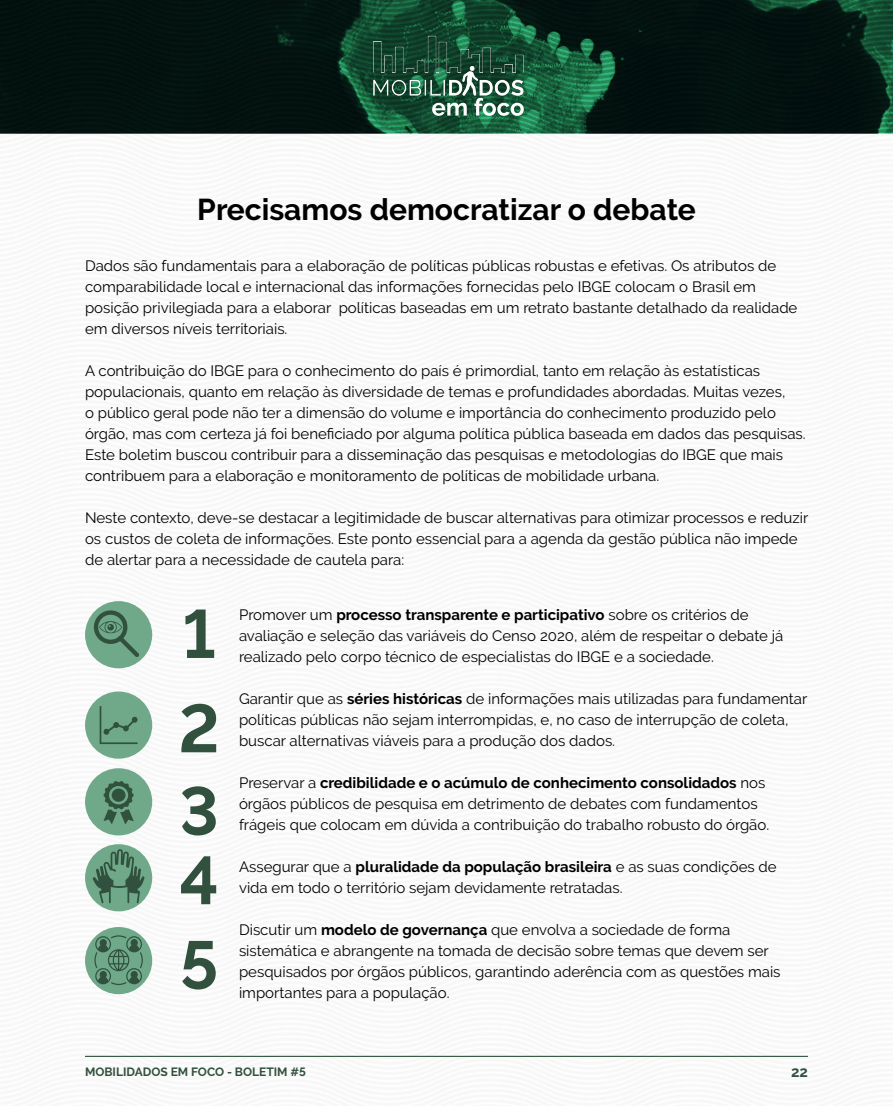
<style>
.page{position:relative;width:893px;height:1106px;background:#fff}
.page>*{position:absolute;margin:0;border:0;box-sizing:border-box;transform-origin:0 0}
.t1{font:700 67.5px/94.3px "Raleway";color:#31513e}
.t2{font:700 30px "Raleway";color:#000}
.t3{font:15px/21px "Raleway";color:#000}
.t4{font:700 15px "Raleway";color:#31513e}
.t5{font:700 12px "Raleway";color:#31513e}
.s1{font-weight:700}
</style>
<div class="page">
<img style="left:0;top:0;width:893px;height:1057px">
<hr style="left:85px;top:1055px;width:723px;height:1px;background:#31513e">
<img style="left:358px;top:18px;width:177px;height:91px">
<svg style="left:432px;top:103px;width:35px;height:13px"></svg>
<svg style="left:474px;top:98px;width:50px;height:18px"></svg>
<div style="left:85px;top:601px;width:67px;height:67px;background:#6fa989;border-radius:50%"></div>
<div style="left:85px;top:691px;width:67px;height:67px;background:#6fa989;border-radius:50%"></div>
<div style="left:85px;top:768px;width:67px;height:67px;background:#6fa989;border-radius:50%"></div>
<div style="left:85px;top:844px;width:67px;height:67px;background:#6fa989;border-radius:50%"></div>
<div style="left:85px;top:927px;width:67px;height:67px;background:#6fa989;border-radius:50%"></div>
<svg style="left:93px;top:849px;width:52px;height:54px"></svg>
<svg style="left:94px;top:610px;width:45px;height:47px"></svg>
<svg style="left:103px;top:781px;width:31px;height:43px"></svg>
<svg style="left:94px;top:935px;width:49px;height:50px"></svg>
<svg style="left:100px;top:706px;width:38px;height:38px"></svg>
<h2 class="t2" style="left:197px;top:192px;width:500px">Precisamos democratizar o debate</h2>
<p class="t3" style="left:85px;top:255px;width:714px">Dados são fundamentais para a elaboração de políticas públicas robustas e efetivas. Os atributos de comparabilidade local e internacional das informações fornecidas pelo IBGE colocam o Brasil em posição privilegiada para a elaborar políticas baseadas em um retrato bastante detalhado da realidade em diversos níveis territoriais.</p>
<p class="t3" style="left:85px;top:360px;width:722px">A contribuição do IBGE para o conhecimento do país é primordial, tanto em relação às estatísticas populacionais, quanto em relação às diversidade de temas e profundidades abordadas. Muitas vezes,<br>o público geral pode não ter a dimensão do volume e importância do conhecimento produzido pelo órgão, mas com certeza já foi beneficiado por alguma política pública baseada em dados das pesquisas.<br>Este boletim buscou contribuir para a disseminação das pesquisas e metodologias do IBGE que mais contribuem para a elaboração e monitoramento de políticas de mobilidade urbana.</p>
<p class="t3" style="left:85px;top:507px;width:725px">Neste contexto, deve-se destacar a legitimidade de buscar alternativas para otimizar processos e reduzir os custos de coleta de informações. Este ponto essencial para a agenda da gestão pública não impede de alertar para a necessidade de cautela para:</p>
<h1 class="t1" style="left:179px;top:587px;width:43px">1<br>2</h1>
<h1 class="t1" style="left:179px;top:776px;width:41px;line-height:69.3px">3<br>4</h1>
<h1 class="t1" style="left:180px;top:918px;width:40px">5</h1>
<p class="t3" style="left:239px;top:604px;width:546px">Promover um <span class="s1">processo transparente e participativo</span> sobre os critérios de avaliação e seleção das variáveis do Censo 2020, além de respeitar o debate já realizado pelo corpo técnico de especialistas do IBGE e a sociedade.</p>
<p class="t3" style="left:239px;top:688px;width:570px">Garantir que as <span class="s1">séries históricas</span> de informações mais utilizadas para fundamentar políticas públicas não sejam interrompidas, e, no caso de interrupção de coleta, buscar alternativas viáveis para a produção dos dados.</p>
<p class="t3" style="left:239px;top:772px;width:532px">Preservar a <span class="s1">credibilidade e o acúmulo de conhecimento consolidados</span> nos órgãos públicos de pesquisa em detrimento de debates com fundamentos frágeis que colocam em dúvida a contribuição do trabalho robusto do órgão.</p>
<p class="t3" style="left:239px;top:856px;width:539px">Assegurar que a <span class="s1">pluralidade da população brasileira</span> e as suas condições de vida em todo o território sejam devidamente retratadas.</p>
<p class="t3" style="left:239px;top:919px;width:543px">Discutir um <span class="s1">modelo de governança</span> que envolva a sociedade de forma sistemática e abrangente na tomada de decisão sobre temas que devem ser pesquisados por órgãos públicos, garantindo aderência com as questões mais importantes para a população.</p>
<p class="t5" style="left:85px;top:1064px;width:222px">MOBILIDADOS EM FOCO - BOLETIM #5</p>
<p class="t4" style="left:791px;top:1063px;width:18px">22</p>
</div>
